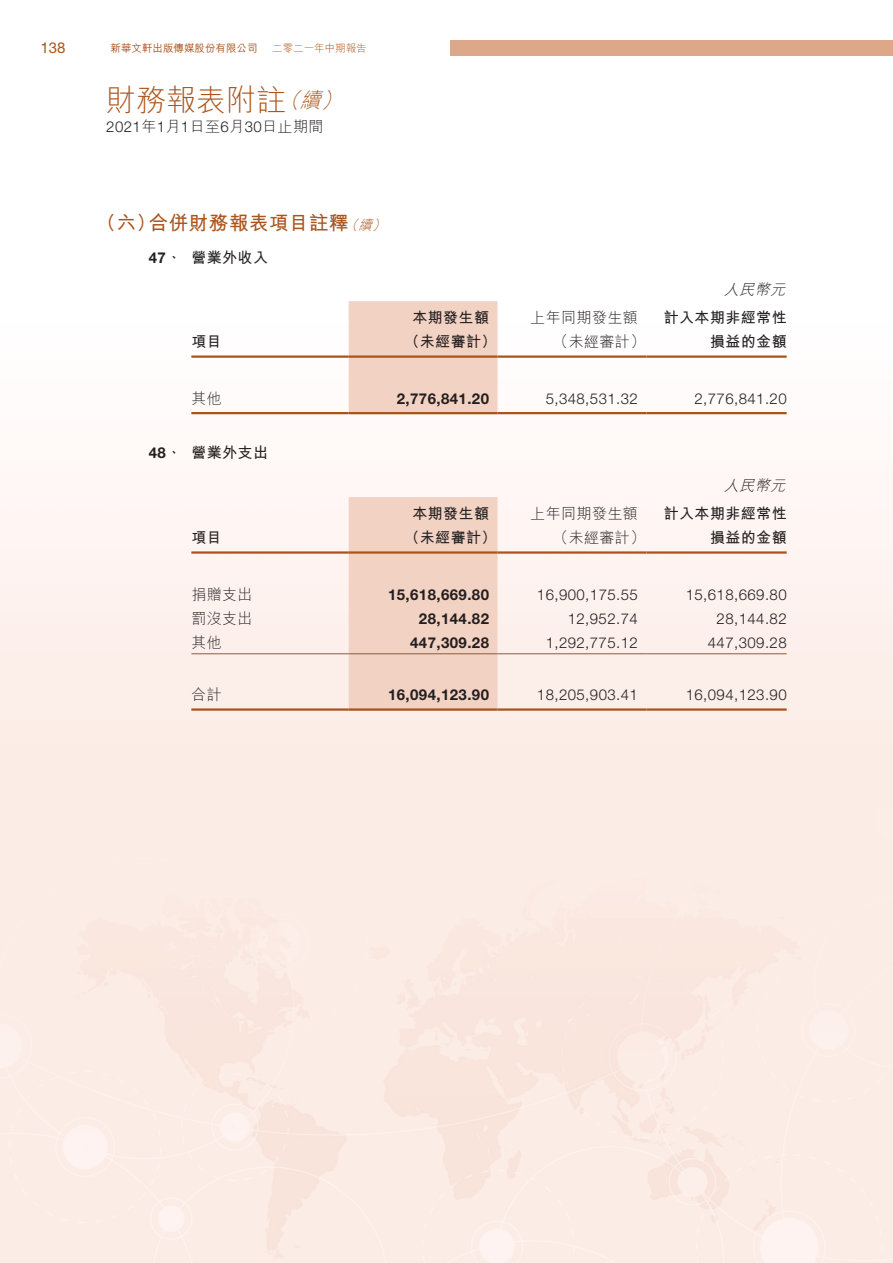
<style>
.page{position:relative;width:893px;height:1263px;background:#fff}
.page>*{position:absolute;margin:0;border:0;box-sizing:border-box;transform-origin:0 0}
.t1{font:300 30px "M Hei HK";color:#aa541c}
.t2{font:700 19.5px "M Hei HK";letter-spacing:.03em;color:#aa541c}
.t3{font:300 15px "Helvetica Neue LT Std";letter-spacing:.03em;color:#231f20}
.t4{font:700 15px/24px "M Hei HK";letter-spacing:.03em;color:#231f20;text-align:center}
.t5{font:700 15px "Helvetica Neue LT Std";letter-spacing:.03em;color:#231f20}
.t6{font:300 15px/24px "M Hei HK";letter-spacing:.03em;color:#231f20}
.t7{font:italic 300 15px "M Hei HK";color:#231f20}
.t8{font:15px "Helvetica Neue LT Std";color:#aa541c}
.t9{font:500 10.5px "M Hei HK";color:#aa541c}
.t10{font:300 10.5px "M Hei HK";color:#aa541c}
.s1{font-style:italic;font-size:21px}
.s2{font-family:"M Hei HK"}
.s3{font-weight:300;font-style:italic;font-size:13.5px}
.s4{font-family:"Helvetica Neue LT Std"}
</style>
<div class="page">
<div style="left:451px;top:40px;width:442px;height:16px;background:#dda789"></div>
<div style="left:349px;top:301px;width:148px;height:111px;background:#f2d2c3"></div>
<hr style="left:191px;top:355px;width:158px;height:3px;background:#aa541c">
<hr style="left:349px;top:355px;width:148px;height:3px;background:#aa541c">
<hr style="left:497px;top:355px;width:149px;height:3px;background:#aa541c">
<hr style="left:646px;top:355px;width:141px;height:3px;background:#aa541c">
<hr style="left:191px;top:412px;width:158px;height:2px;background:#aa541c">
<hr style="left:349px;top:412px;width:148px;height:2px;background:#aa541c">
<hr style="left:497px;top:412px;width:149px;height:2px;background:#aa541c">
<hr style="left:646px;top:412px;width:141px;height:2px;background:#aa541c">
<div style="left:349px;top:497px;width:148px;height:211px;background:#f2d2c3"></div>
<hr style="left:191px;top:551px;width:158px;height:3px;background:#aa541c">
<hr style="left:349px;top:551px;width:148px;height:3px;background:#aa541c">
<hr style="left:497px;top:551px;width:149px;height:3px;background:#aa541c">
<hr style="left:646px;top:551px;width:141px;height:3px;background:#aa541c">
<hr style="left:191px;top:653px;width:158px;height:1px;background:#aa541c">
<hr style="left:349px;top:653px;width:148px;height:1px;background:#aa541c">
<hr style="left:497px;top:653px;width:149px;height:1px;background:#aa541c">
<hr style="left:646px;top:653px;width:141px;height:1px;background:#aa541c">
<hr style="left:191px;top:708px;width:158px;height:3px;background:#aa541c">
<hr style="left:349px;top:708px;width:148px;height:3px;background:#aa541c">
<hr style="left:497px;top:708px;width:149px;height:3px;background:#aa541c">
<hr style="left:646px;top:708px;width:141px;height:3px;background:#aa541c">
<p class="t8" style="left:41px;top:39px;width:27px">138</p>
<p class="t9" style="left:111px;top:40px;width:149px">新華文軒出版傳媒股份有限公司</p>
<p class="t10" style="left:272px;top:43px;width:96px">二零二一年中期報告</p>
<h1 class="t1" style="left:106px;top:85px;width:243px">財務報表附註<span class="s1">（續）</span></h1>
<p class="t3" style="left:106px;top:117px;width:219px">2021<span class="s2">年</span>1<span class="s2">月</span>1<span class="s2">日至</span>6<span class="s2">月</span>30<span class="s2">日止期間</span></p>
<h2 class="t2" style="left:97px;top:209px;width:294px">（六）合併財務報表項目註釋<span class="s3">（續）</span></h2>
<p class="t4" style="left:149px;top:244px;width:121px"><span class="s4">47</span>、 營業外收入</p>
<p class="t4" style="left:191px;top:328px;width:32px">項目</p>
<p class="t7" style="left:724px;top:282px;width:67px">人民幣元</p>
<p class="t4" style="left:404px;top:304px;width:94px">本期發生額（未經審計）</p>
<p class="t6" style="left:553px;top:306px;width:94px;text-indent:-23px">上年同期發生額（未經審計）</p>
<p class="t4" style="left:664px;top:304px;width:124px;text-align:right">計入本期非經常性損益的金額</p>
<p class="t6" style="left:191px;top:386px;width:32px">其他</p>
<p class="t5" style="left:397px;top:389px;width:94px">2,776,841.20</p>
<p class="t3" style="left:546px;top:389px;width:94px">5,348,531.32</p>
<p class="t3" style="left:694px;top:389px;width:94px">2,776,841.20</p>
<p class="t4" style="left:149px;top:440px;width:121px"><span class="s4">48</span>、 營業外支出</p>
<p class="t7" style="left:724px;top:478px;width:67px">人民幣元</p>
<p class="t4" style="left:191px;top:524px;width:32px">項目</p>
<p class="t4" style="left:404px;top:500px;width:94px">本期發生額（未經審計）</p>
<p class="t6" style="left:553px;top:501px;width:94px;text-indent:-23px">上年同期發生額（未經審計）</p>
<p class="t4" style="left:664px;top:500px;width:124px;text-align:right">計入本期非經常性損益的金額</p>
<p class="t6" style="left:191px;top:582px;width:63px">捐贈支出</p>
<p class="t5" style="left:388px;top:585px;width:102px">15,618,669.80</p>
<p class="t3" style="left:537px;top:585px;width:102px">16,900,175.55</p>
<p class="t3" style="left:686px;top:585px;width:102px">15,618,669.80</p>
<p class="t6" style="left:191px;top:606px;width:63px">罰沒支出</p>
<p class="t5" style="left:419px;top:609px;width:72px">28,144.82</p>
<p class="t3" style="left:568px;top:609px;width:72px">12,952.74</p>
<p class="t3" style="left:717px;top:609px;width:72px">28,144.82</p>
<p class="t6" style="left:191px;top:630px;width:32px">其他</p>
<p class="t5" style="left:410px;top:633px;width:80px">447,309.28</p>
<p class="t3" style="left:546px;top:633px;width:94px">1,292,775.12</p>
<p class="t3" style="left:708px;top:633px;width:80px">447,309.28</p>
<p class="t6" style="left:191px;top:682px;width:32px">合計</p>
<p class="t5" style="left:388px;top:686px;width:102px">16,094,123.90</p>
<p class="t3" style="left:537px;top:686px;width:102px">18,205,903.41</p>
<p class="t3" style="left:686px;top:686px;width:102px">16,094,123.90</p>
</div>
